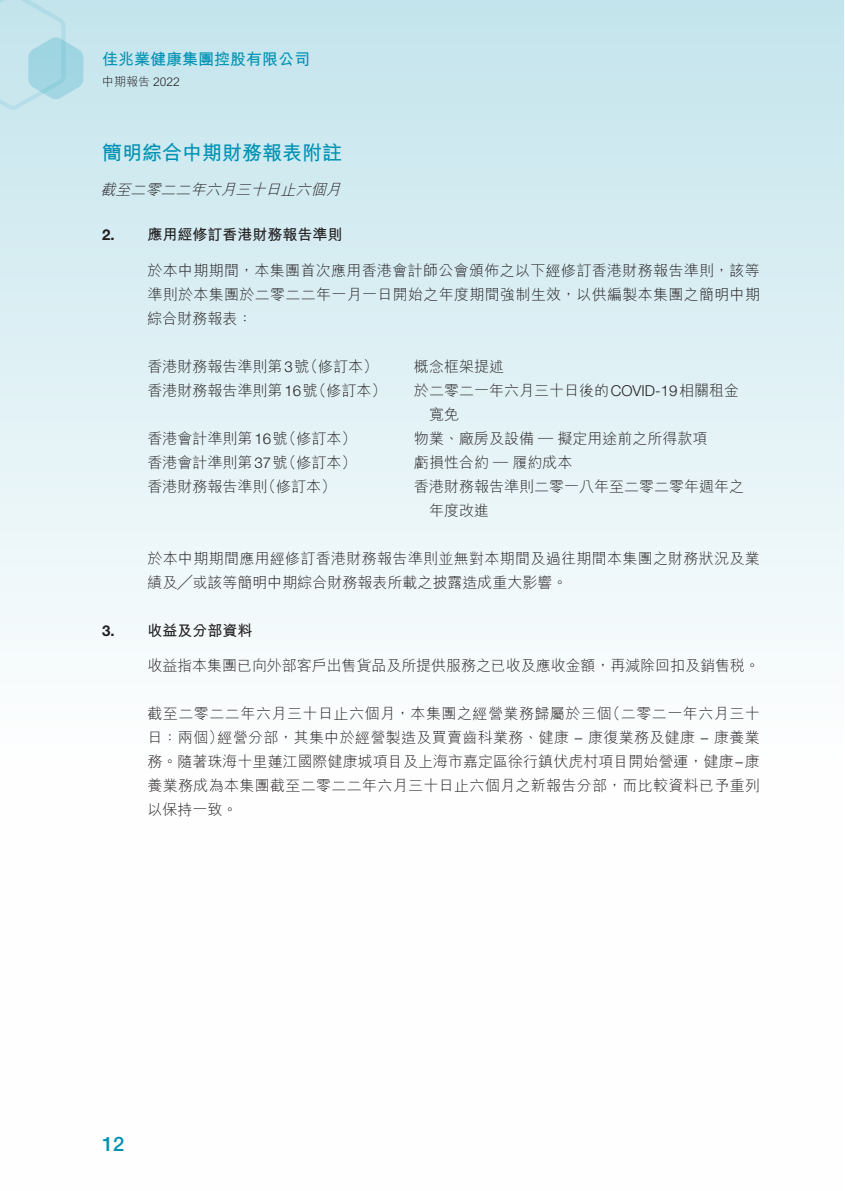
<style>
.page{position:relative;width:845px;height:1191px;background:#fff}
.page>*{position:absolute;margin:0;border:0;box-sizing:border-box;transform-origin:0 0}
.t1{font:700 20px "M Hei HK";color:#0092b3}
.t2{font:500 20px "Helvetica Neue LT Std";color:#0092b3}
.t3{font:700 16px "M Hei HK";color:#0092b3}
.body{font:300 15px/24px "M Hei HK";color:#231f20;text-align:justify}
.body-2{font:300 15px/24px "M Hei HK";letter-spacing:.02em;color:#231f20}
.Subhead_2{font:700 15px "M Hei HK";color:#231f20}
.t4{font:italic 300 15px "M Hei HK";color:#231f20}
.t5{font:300 12px "M Hei HK";color:#231f20}
.s1{font-family:"Helvetica Neue LT Std"}
.s2{font-family:"Adobe Ming Std"}
</style>
<div class="page">
<div style="left:0;top:0;width:843px;height:1191px;background:linear-gradient(to bottom,#cbe8ef,#fff)"></div>
<svg style="left:0;top:0;width:83px;height:114px;background:#bae0e9"></svg>
<p class="t3" style="left:102px;top:48px;width:210px">佳兆業健康集團控股有限公司</p>
<p class="t5" style="left:102px;top:75px;width:79px">中期報告 2022</p>
<h1 class="t1" style="left:102px;top:138px;width:242px">簡明綜合中期財務報表附註</h1>
<p class="t4" style="left:101px;top:182px;width:245px">截至二零二二年六月三十日止六個月</p>
<p class="Subhead_2" style="left:102px;top:224px;width:242px"><span class="s1">2.</span> 應用經修訂香港財務報告準則</p>
<p class="body" style="left:147px;top:258px;width:614px">於本中期期間，本集團首次應用香港會計師公會頒佈之以下經修訂香港財務報告準則，該等準則於本集團於二零二二年一月一日開始之年度期間強制生效，以供編製本集團之簡明中期綜合財務報表：</p>
<p class="body" style="left:147px;top:354px;width:232px">香港財務報告準則第<span class="s1">3</span>號（修訂本）</p>
<p class="body" style="left:414px;top:354px;width:91px">概念框架提述</p>
<p class="body" style="left:147px;top:378px;width:241px">香港財務報告準則第<span class="s1">16</span>號（修訂本）</p>
<p class="body" style="left:414px;top:378px;width:327px">於二零二一年六月三十日後的<span class="s1">COVID-19</span>相關租金</p>
<p class="body" style="left:429px;top:402px;width:31px">寬免</p>
<p class="body" style="left:147px;top:426px;width:211px">香港會計準則第<span class="s1">16</span>號（修訂本）</p>
<p class="body" style="left:414px;top:426px;width:295px">物業、廠房及設備 ─ 擬定用途前之所得款項</p>
<p class="body" style="left:147px;top:450px;width:211px">香港會計準則第<span class="s1">37</span>號（修訂本）</p>
<p class="body" style="left:414px;top:450px;width:160px">虧損性合約 ─ 履約成本</p>
<p class="body" style="left:147px;top:474px;width:190px">香港財務報告準則（修訂本）</p>
<p class="body" style="left:414px;top:474px;width:331px">香港財務報告準則二零一八年至二零二零年週年之</p>
<p class="body" style="left:429px;top:498px;width:61px">年度改進</p>
<p class="body-2" style="left:147px;top:546px;width:614px">於本中期期間應用經修訂香港財務報告準則並無對本期間及過往期間本集團之財務狀況及業績及<span class="s2">╱</span>或該等簡明中期綜合財務報表所載之披露造成重大影響。</p>
<p class="Subhead_2" style="left:102px;top:619px;width:152px"><span class="s1">3.</span> 收益及分部資料</p>
<p class="body" style="left:147px;top:653px;width:614px">收益指本集團已向外部客戶出售貨品及所提供服務之已收及應收金額，再減除回扣及銷售稅。</p>
<p class="body" style="left:147px;top:701px;width:614px">截至二零二二年六月三十日止六個月，本集團之經營業務歸屬於三個（二零二一年六月三十日：兩個）經營分部，其集中於經營製造及買賣齒科業務、健康 <span class="s1">–</span> 康復業務及健康 <span class="s1">–</span> 康養業務。隨著珠海十里蓮江國際健康城項目及上海市嘉定區徐行鎮伏虎村項目開始營運，健康<span class="s1">–</span>康養業務成為本集團截至二零二二年六月三十日止六個月之新報告分部，而比較資料已予重列以保持一致。</p>
<h1 class="t2" style="left:102px;top:1131px;width:24px">12</h1>
</div>
